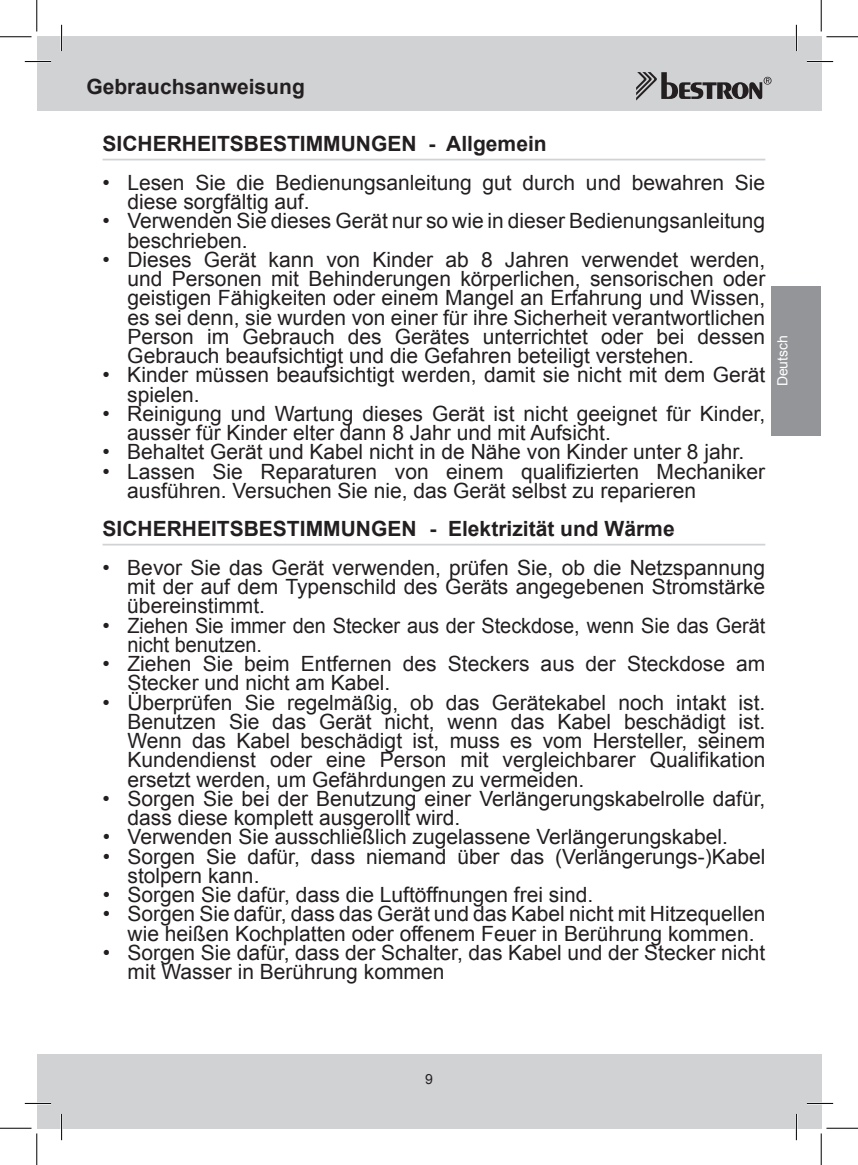
<style>
.page{position:relative;width:858px;height:1165px;background:#fff}
.page>*{position:absolute;margin:0;border:0;box-sizing:border-box;transform-origin:0 0}
.t1{font:21px/19.2px "Arial";color:#231f20}
.t2{font:700 21px "Arial";color:#231f20}
.t3{font:14px "Arial";color:#fff}
.t4{font:14px "Arial";color:#231f20}
</style>
<div class="page">
<div style="left:37px;top:37px;width:784px;height:74px;background:#d1d2d4"></div>
<div style="left:37px;top:1054px;width:784px;height:74px;background:#d1d2d4"></div>
<svg style="left:636px;top:72px;width:135px;height:29px"></svg>
<div style="left:771px;top:286px;width:50px;height:150px;background:#939598"></div>
<hr style="left:102px;top:159px;width:663px;height:1px;background:#d1d2d4">
<hr style="left:102px;top:544px;width:663px;height:1px;background:#d1d2d4">
<hr style="left:25px;top:60px;width:26px;height:3px;background:#fff">
<hr style="left:806px;top:60px;width:26px;height:3px;background:#fff">
<hr style="left:25px;top:1102px;width:26px;height:2px;background:#fff">
<hr style="left:806px;top:1102px;width:26px;height:2px;background:#fff">
<hr style="left:60px;top:25px;width:3px;height:26px;background:#fff">
<hr style="left:60px;top:1114px;width:3px;height:26px;background:#fff">
<hr style="left:795px;top:25px;width:2px;height:26px;background:#fff">
<hr style="left:795px;top:1114px;width:2px;height:26px;background:#fff">
<svg style="left:25px;top:61px;width:26px;height:1px"></svg>
<svg style="left:806px;top:61px;width:26px;height:1px"></svg>
<svg style="left:25px;top:1103px;width:26px;height:1px"></svg>
<svg style="left:806px;top:1103px;width:26px;height:1px"></svg>
<svg style="left:61px;top:25px;width:1px;height:26px"></svg>
<svg style="left:61px;top:1114px;width:1px;height:26px"></svg>
<svg style="left:795px;top:25px;width:1px;height:26px"></svg>
<svg style="left:795px;top:1114px;width:1px;height:26px"></svg>
<hr style="left:0;top:36px;width:32px;height:1px;background:#000">
<hr style="left:826px;top:36px;width:31px;height:1px;background:#000">
<hr style="left:0;top:1128px;width:32px;height:1px;background:#000">
<hr style="left:826px;top:1128px;width:31px;height:1px;background:#000">
<hr style="left:36px;top:0;width:1px;height:32px;background:#000">
<hr style="left:36px;top:1133px;width:1px;height:32px;background:#000">
<hr style="left:820px;top:0;width:1px;height:32px;background:#000">
<hr style="left:820px;top:1133px;width:1px;height:32px;background:#000">
<p class="t2" style="left:86px;top:73px;width:220px">Gebrauchsanweisung</p>
<p class="t2" style="left:102px;top:130px;width:445px">SicherheitsbestimmungeN - Allgemein</p>
<p class="t1" style="left:127px;top:173px;width:639px;text-indent:-25px">• Lesen Sie die Bedienungsanleitung gut durch und bewahren Sie diese sorgfältig auf.</p>
<p class="t1" style="left:127px;top:211px;width:639px;text-indent:-25px">• Verwenden Sie dieses Gerät nur so wie in dieser Bedienungsanleitung beschrieben.</p>
<p class="t1" style="left:127px;top:250px;width:639px;text-align:justify;text-indent:-25px">• Dieses Gerät kann von Kinder ab 8 Jahren verwendet werden, und Personen mit Behinderungen körperlichen, sensorischen oder geistigen Fähigkeiten oder einem Mangel an Erfahrung und Wissen, es sei denn, sie wurden von einer für ihre Sicherheit verantwortlichen Person im Gebrauch des Gerätes unterrichtet oder bei dessen Gebrauch beaufsichtigt und die Gefahren beteiligt verstehen.</p>
<p class="t1" style="left:127px;top:366px;width:639px;text-indent:-25px">• Kinder müssen beaufsichtigt werden, damit sie nicht mit dem Gerät spielen.</p>
<p class="t1" style="left:127px;top:404px;width:639px;text-indent:-25px">• Reinigung und Wartung dieses Gerät ist nicht geeignet für Kinder, ausser für Kinder elter dann 8 Jahr und mit Aufsicht.</p>
<p class="t1" style="left:102px;top:443px;width:643px">• Behaltet Gerät und Kabel nicht in de Nähe von Kinder unter 8 jahr.</p>
<p class="t1" style="left:127px;top:462px;width:639px;text-indent:-25px">• Lassen Sie Reparaturen von einem qualifizierten Mechaniker ausführen. Versuchen Sie nie, das Gerät selbst zu reparieren</p>
<p class="t2" style="left:102px;top:515px;width:573px">Sicherheitsbestimm ungen - Elektrizität und Wärme</p>
<p class="t1" style="left:127px;top:558px;width:639px;text-align:justify;text-indent:-25px">• Bevor Sie das Gerät verwenden, prüfen Sie, ob die Netzspannung mit der auf dem Typenschild des Geräts angegebenen Stromstärke übereinstimmt.</p>
<p class="t1" style="left:127px;top:616px;width:639px;text-indent:-25px">• Ziehen Sie immer den Stecker aus der Steckdose, wenn Sie das Gerät nicht benutzen.</p>
<p class="t1" style="left:127px;top:654px;width:639px;text-indent:-25px">• Ziehen Sie beim Entfernen des Steckers aus der Steckdose am<br>Stecker und nicht am Kabel.</p>
<p class="t1" style="left:127px;top:693px;width:639px;text-align:justify;text-indent:-25px">• Überprüfen Sie regelmäßig, ob das Gerätekabel noch intakt ist.<br>Benutzen Sie das Gerät nicht, wenn das Kabel beschädigt ist.<br>Wenn das Kabel beschädigt ist, muss es vom Hersteller, seinem Kundendienst oder eine Person mit vergleichbarer Qualifikation ersetzt werden, um Gefährdungen zu vermeiden.</p>
<p class="t1" style="left:127px;top:789px;width:639px;text-indent:-25px">• Sorgen Sie bei der Benutzung einer Verlängerungskabelrolle dafür, dass diese komplett ausgerollt wird.</p>
<p class="t1" style="left:103px;top:828px;width:626px">• Verwenden Sie ausschließlich zugelassene Verlängerungskabel.</p>
<p class="t1" style="left:127px;top:847px;width:639px;text-indent:-25px">• Sorgen Sie dafür, dass niemand über das (Verlängerungs-)Kabel stolpern kann.</p>
<p class="t1" style="left:103px;top:885px;width:492px">• Sorgen Sie dafür, dass die Luftöffnungen frei sind.</p>
<p class="t1" style="left:127px;top:905px;width:639px;text-indent:-25px">• Sorgen Sie dafür, dass das Gerät und das Kabel nicht mit Hitzequellen wie heißen Kochplatten oder offenem Feuer in Berührung kommen.</p>
<p class="t1" style="left:127px;top:943px;width:639px;text-indent:-25px">• Sorgen Sie dafür, dass der Schalter, das Kabel und der Stecker nicht mit Wasser in Berührung kommen</p>
<p class="t3" style="left:773px;top:386px;width:53px;rotate:-90deg">Deutsch</p>
<p class="t4" style="left:425px;top:1069px;width:9px">9</p>
</div>
